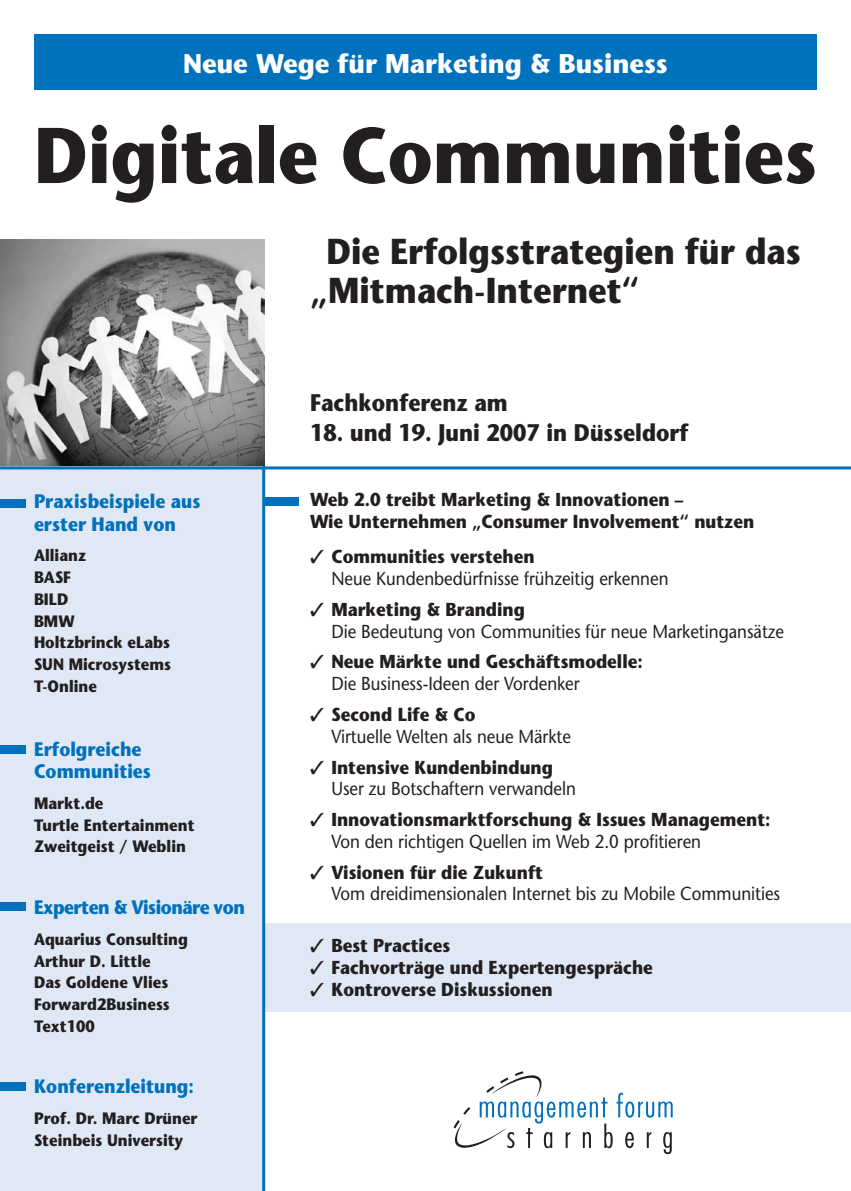
<style>
.page{position:relative;width:851px;height:1191px;background:#fff}
.page>*{position:absolute;margin:0;border:0;box-sizing:border-box;transform-origin:0 0}
.t1{font:700 78.75px "Stone Sans";color:#231f20;scale:.9 1}
.t2{font:700 36px/39px "Stone Sans";color:#231f20;scale:.9 1}
.t3{font:700 27px "Stone Sans";color:#fff;scale:.95 1}
.t4{font:700 24px "Stone Sans";color:#231f20;scale:.88 1}
.t5{font:700 19.5px/22.5px "Stone Sans";color:#0071bc;scale:.89 1}
.t6{font:700 19.5px "Stone Sans";letter-spacing:-.03em;color:#0071bc;scale:.89 1}
.t7{font:18.75px/21.8px "Stone Sans";color:#231f20;scale:.9 1}
.t8{font:700 18.75px/21.8px "Stone Sans";color:#231f20;scale:.9 1}
.t9{font:700 16.5px/21.8px "Stone Sans";color:#231f20;scale:.9 1}
.s1{font-weight:700}
.s2{font-weight:400}
</style>
<div class="page">
<div style="left:207px;top:923px;width:643px;height:89px;background:#e1e8f5"></div>
<img style="left:0;top:240px;width:265px;height:226px">
<div style="left:0;top:467px;width:263px;height:724px;background:#e1e8f5"></div>
<hr style="left:0;top:466px;width:850px;height:3px;background:#0071bc">
<div style="left:34px;top:35px;width:782px;height:55px;background:#0071bc"></div>
<hr style="left:262px;top:467px;width:3px;height:724px;background:#0071bc">
<div style="left:0;top:499px;width:26px;height:8px;background:#0071bc"></div>
<div style="left:264px;top:497px;width:34px;height:9px;background:#0071bc"></div>
<div style="left:0;top:745px;width:26px;height:8px;background:#0071bc"></div>
<div style="left:0;top:1082px;width:26px;height:8px;background:#0071bc"></div>
<svg style="left:453px;top:1071px;width:219px;height:83px"></svg>
<div style="left:0;top:902px;width:26px;height:8px;background:#0071bc"></div>
<h3 class="t3" style="left:183px;top:53px;width:511px">Neue Wege für Marketing &amp; Business</h3>
<h1 class="t1" style="left:34px;top:125px;width:871px">Digitale Communities</h1>
<h2 class="t2" style="left:310px;top:236px;width:546px;text-indent:16px">Die Erfolgsstrategien für das „Mitmach-Internet“</h2>
<p class="t5" style="left:34px;top:492px;width:188px">Praxisbeispiele aus erster Hand von</p>
<p class="t9" style="left:34px;top:546px;width:154px">Allianz<br>BASF<br>BILD<br>BMW<br>Holtzbrinck eLabs<br>SUN Microsystems<br>T-Online</p>
<p class="t5" style="left:34px;top:739px;width:133px">Erfolgreiche<br>Communities</p>
<p class="t9" style="left:34px;top:794px;width:180px">Markt.de<br>Turtle Entertainment<br>Zweitgeist / Weblin</p>
<p class="t6" style="left:34px;top:899px;width:238px">Experten &amp; Visionäre von</p>
<p class="t9" style="left:34px;top:930px;width:173px">Aquarius Consulting<br>Arthur D. Little<br>Das Goldene Vlies<br>Forward2Business<br>Text100</p>
<p class="t5" style="left:34px;top:1077px;width:181px">Konferenzleitung:</p>
<p class="t9" style="left:34px;top:1109px;width:183px">Prof. Dr. Marc Drüner<br>Steinbeis University</p>
<p class="t4" style="left:310px;top:393px;width:226px">Fachkonferenz am</p>
<p class="t4" style="left:310px;top:423px;width:431px">18. und 19. Juni 2007 in Düsseldorf</p>
<p class="t8" style="left:310px;top:491px;width:495px">Web 2.0 treibt Marketing &amp; Innovationen –<br>Wie Unternehmen „Consumer Involvement“ nutzen</p>
<p class="t7" style="left:331px;top:548px;width:376px;text-indent:-21px">✓ <span class="s1">Communities verstehen<br></span>Neue Kundenbedürfnisse frühzeitig erkennen</p>
<p class="t7" style="left:331px;top:600px;width:504px;text-indent:-21px">✓ <span class="s1">Marketing &amp; Branding<br></span>Die Bedeutung von Communities für neue Marketingansätze</p>
<p class="t8" style="left:331px;top:653px;width:347px;text-indent:-21px">✓ Neue Märkte und Geschäftsmodelle:<br><span class="s2">Die Business-Ideen der Vordenker</span></p>
<p class="t7" style="left:331px;top:705px;width:267px;text-indent:-21px">✓ <span class="s1">Second Life &amp; Co<br></span>Virtuelle Welten als neue Märkte</p>
<p class="t7" style="left:331px;top:758px;width:273px;text-indent:-21px">✓ <span class="s1">Intensive Kundenbindung<br></span>User zu Botschaftern verwandeln</p>
<p class="t8" style="left:331px;top:810px;width:489px;text-indent:-21px">✓ Innovationsmarktforschung &amp; Issues Management:<br><span class="s2">Von den richtigen Quellen im Web 2.0 profitieren</span></p>
<p class="t7" style="left:331px;top:863px;width:500px;text-indent:-21px">✓ <span class="s1">Visionen für die Zukunft<br></span>Vom dreidimensionalen Internet bis zu Mobile Communities</p>
<p class="t8" style="left:310px;top:936px;width:157px">✓ Best Practices</p>
<p class="t8" style="left:310px;top:958px;width:382px">✓ Fachvorträge und Expertengespräche</p>
<p class="t8" style="left:310px;top:980px;width:271px">✓ Kontroverse Diskussionen</p>
</div>
